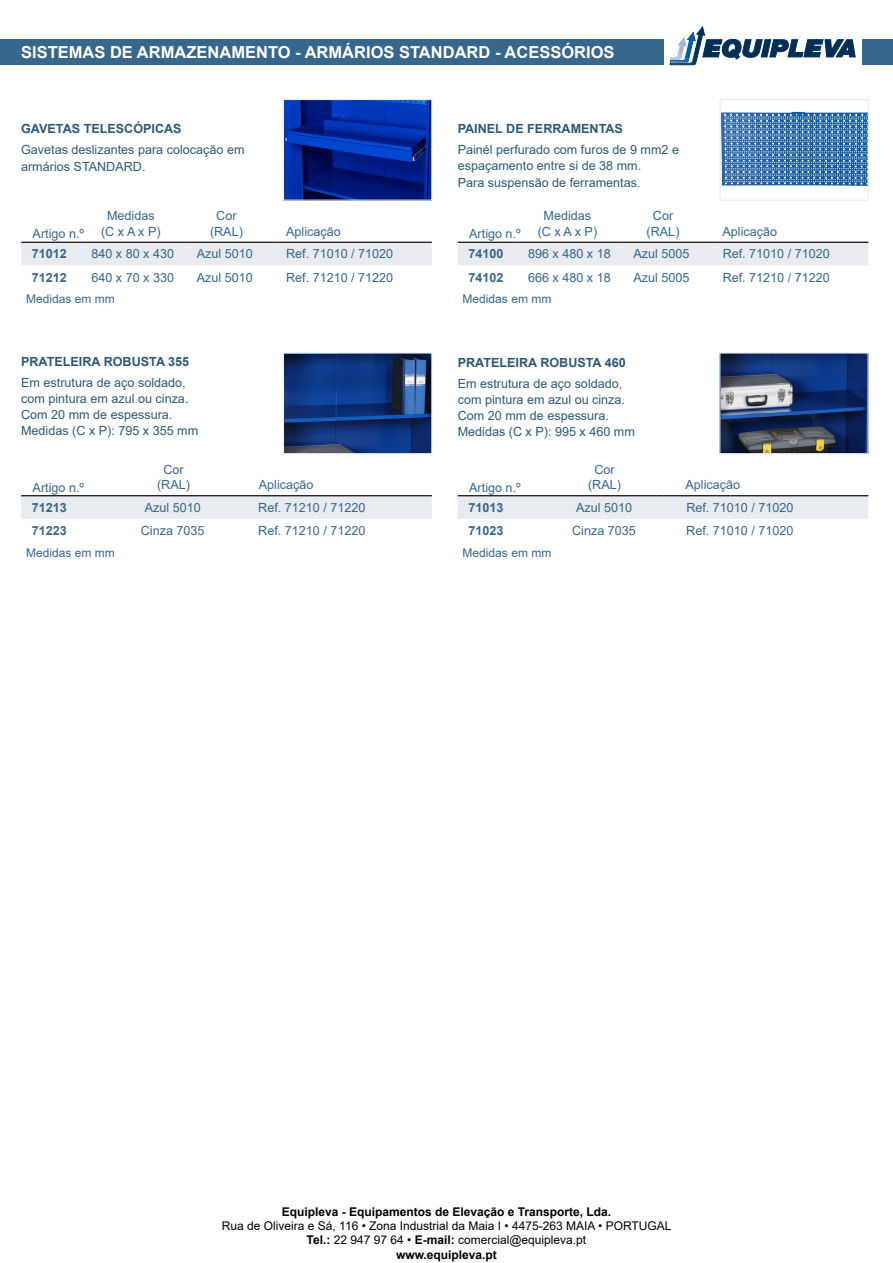
<style>
.page{position:relative;width:893px;height:1263px;background:#fff}
.page>*{position:absolute;margin:0;border:0;box-sizing:border-box;transform-origin:0 0}
.t1{font:700 16.5px "Arial";color:#fff}
.t2{font:12.6px/16.2px "Arial";color:#2e5978}
.t3{font:12.6px "Arial";color:#37678d}
.t4{font:12.6px/15.1px "Arial";color:#38668f;text-align:center}
.t5{font:700 12.6px "Arial";color:#2e5978}
.t6{font:700 12.6px "Arial";color:#37678d}
.t7{font:12px/14.4px "Arial";color:#000;text-align:center}
.t8{font:700 12px "Arial";color:#000}
.t9{font:12px "Arial";color:#37678d}
.s1{font-weight:700}
</style>
<div class="page">
<div style="left:0;top:39px;width:663px;height:26px;background:#37678d"></div>
<div style="left:862px;top:39px;width:31px;height:26px;background:#37678d"></div>
<svg style="left:670px;top:26px;width:186px;height:39px"></svg>
<div style="left:21px;top:243px;width:411px;height:22px;background:#e8ebf0"></div>
<hr style="left:21px;top:242px;width:60px;height:1px;background:#000">
<hr style="left:81px;top:242px;width:105px;height:1px;background:#000">
<hr style="left:186px;top:242px;width:92px;height:1px;background:#000">
<hr style="left:278px;top:242px;width:154px;height:1px;background:#000">
<div style="left:21px;top:496px;width:411px;height:23px;background:#e8ebf0"></div>
<hr style="left:21px;top:495px;width:81px;height:1px;background:#000">
<hr style="left:102px;top:495px;width:148px;height:1px;background:#000">
<hr style="left:250px;top:495px;width:182px;height:1px;background:#000">
<div style="left:458px;top:243px;width:410px;height:22px;background:#e8ebf0"></div>
<hr style="left:458px;top:242px;width:59px;height:1px;background:#000">
<hr style="left:517px;top:242px;width:106px;height:1px;background:#000">
<hr style="left:623px;top:242px;width:91px;height:1px;background:#000">
<hr style="left:714px;top:242px;width:154px;height:1px;background:#000">
<div style="left:458px;top:496px;width:410px;height:23px;background:#e8ebf0"></div>
<hr style="left:458px;top:495px;width:83px;height:1px;background:#000">
<hr style="left:541px;top:495px;width:116px;height:1px;background:#000">
<hr style="left:657px;top:495px;width:211px;height:1px;background:#000">
<img style="left:285px;top:101px;width:145px;height:98px">
<div style="left:283px;top:99px;width:149px;height:102px;border:1px solid #e8ebf0"></div>
<img style="left:285px;top:354px;width:145px;height:98px">
<div style="left:283px;top:352px;width:149px;height:102px;border:1px solid #e8ebf0"></div>
<img style="left:721px;top:354px;width:146px;height:98px">
<div style="left:719px;top:352px;width:150px;height:102px;border:1px solid #e8ebf0"></div>
<img style="left:721px;top:111px;width:146px;height:75px">
<div style="left:719px;top:99px;width:150px;height:102px;border:1px solid #e8ebf0"></div>
<h1 class="t1" style="left:21px;top:41px;width:595px">SISTEMAS DE ARMAZENAMENTO - ARMÁRIOS STANDARD - ACESSÓRIOS</h1>
<p class="t5" style="left:21px;top:120px;width:162px">GAVETAS TELESCÓPICAS</p>
<p class="t2" style="left:21px;top:142px;width:225px">Gavetas deslizantes para colocação em armários STANDARD.</p>
<p class="t5" style="left:458px;top:120px;width:167px">PAINEL DE FERRAMENTAS</p>
<p class="t2" style="left:458px;top:142px;width:223px">Painél perfurado com furos de 9 mm2 e espaçamento entre si de 38 mm.<br>Para suspensão de ferramentas.</p>
<p class="t4" style="left:33px;top:226px;width:53px">Artigo n.º</p>
<p class="t4" style="left:210px;top:208px;width:34px">Cor (RAL)</p>
<p class="t4" style="left:101px;top:208px;width:61px">Medidas (C x A x P)</p>
<p class="t4" style="left:538px;top:208px;width:61px">Medidas (C x A x P)</p>
<p class="t4" style="left:286px;top:224px;width:56px">Aplicação</p>
<p class="t4" style="left:469px;top:226px;width:53px">Artigo n.º</p>
<p class="t4" style="left:647px;top:208px;width:34px">Cor (RAL)</p>
<p class="t4" style="left:722px;top:224px;width:56px">Aplicação</p>
<p class="t6" style="left:32px;top:245px;width:37px">71012</p>
<p class="t3" style="left:91px;top:245px;width:84px">840 x 80 x 430</p>
<p class="t3" style="left:197px;top:245px;width:58px">Azul 5010</p>
<p class="t3" style="left:286px;top:245px;width:109px">Ref. 71010 / 71020</p>
<p class="t6" style="left:32px;top:268px;width:37px">71212</p>
<p class="t3" style="left:91px;top:268px;width:84px">640 x 70 x 330</p>
<p class="t3" style="left:197px;top:268px;width:58px">Azul 5010</p>
<p class="t3" style="left:286px;top:268px;width:109px">Ref. 71210 / 71220</p>
<p class="t6" style="left:468px;top:245px;width:37px">74100</p>
<p class="t3" style="left:528px;top:245px;width:84px">896 x 480 x 18</p>
<p class="t3" style="left:633px;top:245px;width:58px">Azul 5005</p>
<p class="t3" style="left:723px;top:245px;width:109px">Ref. 71010 / 71020</p>
<p class="t6" style="left:468px;top:268px;width:37px">74102</p>
<p class="t3" style="left:528px;top:268px;width:84px">666 x 480 x 18</p>
<p class="t3" style="left:633px;top:268px;width:58px">Azul 5005</p>
<p class="t3" style="left:723px;top:268px;width:109px">Ref. 71210 / 71220</p>
<p class="t9" style="left:26px;top:291px;width:90px">Medidas em mm</p>
<p class="t9" style="left:463px;top:291px;width:90px">Medidas em mm</p>
<p class="t5" style="left:21px;top:352px;width:170px">PRATELEIRA ROBUSTA 355</p>
<p class="t2" style="left:21px;top:374px;width:179px">Em estrutura de aço soldado, com pintura em azul ou cinza.<br>Com 20 mm de espessura.<br>Medidas (C x P): 795 x 355 mm</p>
<p class="t5" style="left:458px;top:353px;width:170px">PRATELEIRA ROBUSTA 460</p>
<p class="t2" style="left:458px;top:375px;width:179px">Em estrutura de aço soldado, com pintura em azul ou cinza.<br>Com 20 mm de espessura.<br>Medidas (C x P): 995 x 460 mm</p>
<p class="t4" style="left:33px;top:479px;width:53px">Artigo n.º</p>
<p class="t4" style="left:157px;top:462px;width:34px">Cor (RAL)</p>
<p class="t4" style="left:259px;top:477px;width:56px">Aplicação</p>
<p class="t4" style="left:469px;top:479px;width:53px">Artigo n.º</p>
<p class="t4" style="left:588px;top:462px;width:34px">Cor (RAL)</p>
<p class="t4" style="left:685px;top:477px;width:56px">Aplicação</p>
<p class="t6" style="left:32px;top:499px;width:37px">71213</p>
<p class="t3" style="left:145px;top:499px;width:58px">Azul 5010</p>
<p class="t3" style="left:258px;top:499px;width:109px">Ref. 71210 / 71220</p>
<p class="t6" style="left:32px;top:522px;width:37px">71223</p>
<p class="t3" style="left:141px;top:522px;width:65px">Cinza 7035</p>
<p class="t3" style="left:258px;top:522px;width:109px">Ref. 71210 / 71220</p>
<p class="t6" style="left:468px;top:499px;width:37px">71013</p>
<p class="t3" style="left:576px;top:499px;width:58px">Azul 5010</p>
<p class="t3" style="left:686px;top:499px;width:109px">Ref. 71010 / 71020</p>
<p class="t6" style="left:468px;top:522px;width:37px">71023</p>
<p class="t3" style="left:572px;top:522px;width:65px">Cinza 7035</p>
<p class="t3" style="left:686px;top:522px;width:109px">Ref. 71010 / 71020</p>
<p class="t9" style="left:26px;top:544px;width:90px">Medidas em mm</p>
<p class="t9" style="left:463px;top:544px;width:90px">Medidas em mm</p>
<p class="t8" style="left:282px;top:1203px;width:331px">Equipleva - Equipamentos de Elevação e Transporte, Lda.</p>
<p class="t7" style="left:222px;top:1218px;width:451px">Rua de Oliveira e Sá, 116 • Zona Industrial da Maia I • 4475-263 MAIA • PORTUGAL<br><span class="s1">Tel.:</span> 22 947 97 64 • <span class="s1">E-mail:</span> comercial@equipleva.pt<br><span class="s1">www.equipleva.pt</span></p>
</div>
